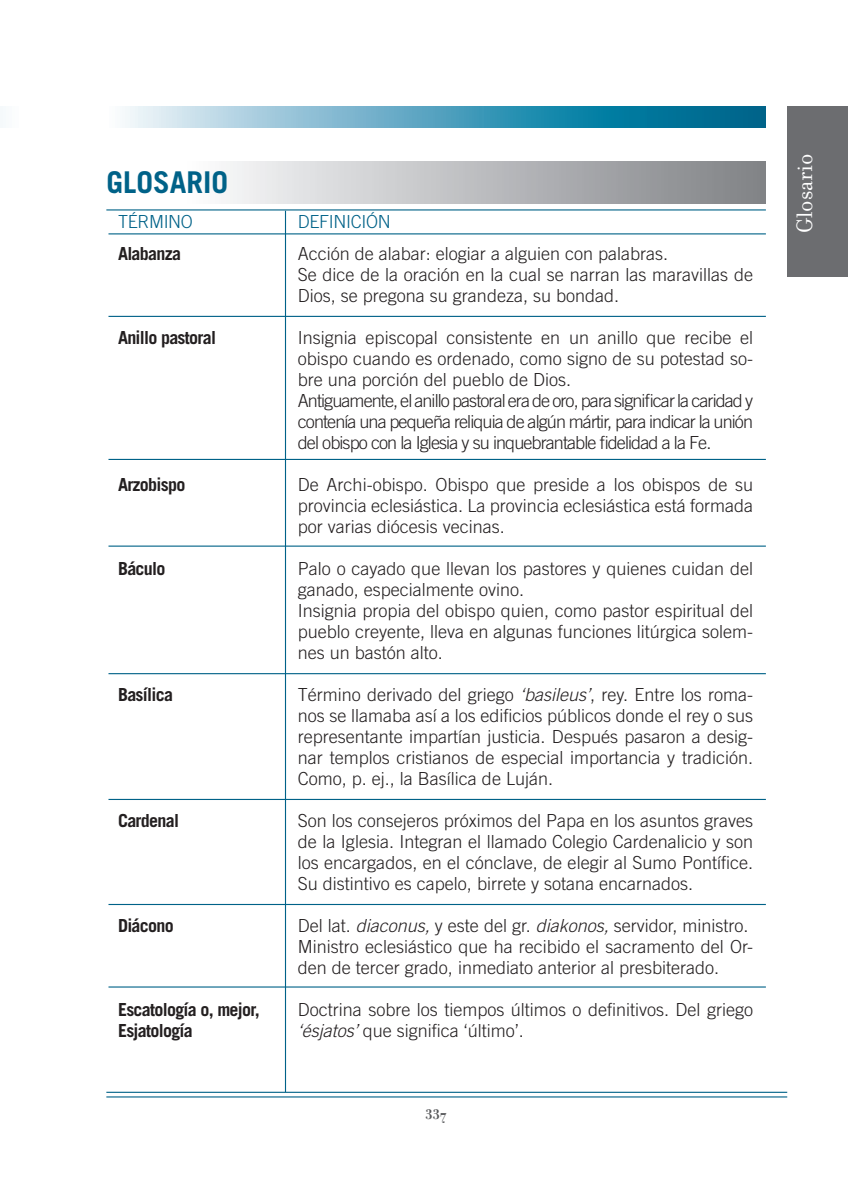
<style>
.page{position:relative;width:851px;height:1191px;background:#fff}
.page>*{position:absolute;margin:0;border:0;box-sizing:border-box;transform-origin:0 0}
.t1{font:700 30px "Trade Gothic";color:#006288}
.t2{font:24px "Filosofia";color:#fff}
.t3{font:300 18px/21px "Trade Gothic";color:#231f20}
.t4{font:300 18px/21px "Trade Gothic";letter-spacing:-.05em;color:#231f20}
.t5{font:700 18px/21px "Trade Gothic";letter-spacing:-.04em;color:#231f20}
.t6{font:300 18px "Trade Gothic";letter-spacing:-.02em;color:#006288}
.t7{font:700 15px "Filosofia";color:#57585a}
.s1{font-style:italic}
.s2{font-family:"Trade Gothic";font-weight:700}
</style>
<div class="page">
<hr style="left:106px;top:1096px;width:681px;height:1px;background:#006288">
<div style="left:184px;top:161px;width:581px;height:43px;background:linear-gradient(to right,#fcfcfd,#7f8185)"></div>
<svg style="left:125px;top:106px;width:640px;height:22px"></svg>
<div style="left:787px;top:106px;width:60px;height:170px;background:#6c6d70"></div>
<hr style="left:106px;top:209px;width:659px;height:1px;background:#006288">
<hr style="left:108px;top:233px;width:657px;height:1px;background:#006288">
<hr style="left:285px;top:211px;width:1px;height:881px;background:#006288">
<hr style="left:106px;top:1091px;width:681px;height:1px;background:#006288">
<hr style="left:108px;top:316px;width:657px;height:1px;background:#006288">
<hr style="left:108px;top:459px;width:657px;height:1px;background:#006288">
<hr style="left:108px;top:545px;width:657px;height:1px;background:#006288">
<hr style="left:108px;top:673px;width:657px;height:1px;background:#006288">
<hr style="left:108px;top:799px;width:657px;height:1px;background:#006288">
<hr style="left:108px;top:904px;width:657px;height:1px;background:#006288">
<hr style="left:108px;top:986px;width:657px;height:1px;background:#006288">
<div style="left:0;top:106px;width:21px;height:22px;background:#f9fbfd"></div>
<h1 class="t1" style="left:106px;top:164px;width:123px">GLOSARIO</h1>
<p class="t6" style="left:118px;top:211px;width:76px">TÉRMINO</p>
<p class="t5" style="left:118px;top:242px;width:64px">Alabanza</p>
<p class="t5" style="left:118px;top:326px;width:99px">Anillo pastoral</p>
<p class="t5" style="left:118px;top:473px;width:69px">Arzobispo</p>
<p class="t5" style="left:118px;top:557px;width:49px">Báculo</p>
<p class="t5" style="left:118px;top:683px;width:56px">Basílica</p>
<p class="t5" style="left:118px;top:809px;width:62px">Cardenal</p>
<p class="t5" style="left:118px;top:914px;width:57px">Diácono</p>
<p class="t5" style="left:118px;top:998px;width:143px">Escatología o, mejor,<br>Esjatología</p>
<p class="t6" style="left:298px;top:211px;width:94px">DEFINICIÓN</p>
<p class="t3" style="left:298px;top:243px;width:456px">Acción de alabar: elogiar a alguien con palabras.<br>Se dice de la oración en la cual se narran las maravillas de<br>Dios, se pregona su grandeza, su bondad.</p>
<p class="t4" style="left:298px;top:327px;width:456px">Insignia episcopal consistente en un anillo que recibe el obispo cuando es ordenado, como signo de su potestad so&shy;bre una porción del pueblo de Dios.<br>Antiguamente, el anillo pastoral era de oro, para significar la caridad y contenía una pequeña reliquia de algún mártir, para indicar la unión del obispo con la Iglesia y su inquebrantable fidelidad a la Fe.</p>
<p class="t3" style="left:298px;top:474px;width:457px;text-align:justify">De Archi-obispo. Obispo que preside a los obispos de su provincia eclesiástica. La provincia eclesiástica está formada por varias diócesis vecinas.</p>
<p class="t3" style="left:298px;top:558px;width:456px">Palo o cayado que llevan los pastores y quienes cuidan del ganado, especialmente ovino.<br>Insignia propia del obispo quien, como pastor espiritual del pueblo creyente, lleva en algunas funciones litúrgica solem&shy;nes un bastón alto.</p>
<p class="t3" style="left:298px;top:684px;width:457px;text-align:justify">Término derivado del griego <span class="s1">‘basileus’</span>, rey. Entre los roma&shy;nos se llamaba así a los edificios públicos donde el rey o sus representante impartían justicia. Después pasaron a desig&shy;nar templos cristianos de especial importancia y tradición.<br>Como, p. ej., la Basílica de Luján.</p>
<p class="t3" style="left:298px;top:810px;width:456px;text-align:justify">Son los consejeros próximos del Papa en los asuntos graves de la Iglesia. Integran el llamado Colegio Cardenalicio y son los encargados, en el cónclave, de elegir al Sumo Pontífice.<br>Su distintivo es capelo, birrete y sotana encarnados.</p>
<p class="t3" style="left:298px;top:915px;width:456px">Del lat. <span class="s1">diaconus,</span> y este del gr. <span class="s1">diakonos,</span> servidor, ministro.<br>Ministro eclesiástico que ha recibido el sacramento del Or&shy;den de tercer grado, inmediato anterior al presbiterado.</p>
<p class="t3" style="left:298px;top:999px;width:456px">Doctrina sobre los tiempos últimos o definitivos. Del griego <span class="s1">‘ésjatos’</span> que significa ‘último’.</p>
<p class="t7" style="left:425px;top:1105px;width:23px">337</p>
<h2 class="t2" style="left:795px;top:241px;width:97px;rotate:-90deg">Lección <span class="s2">1</span></h2>
<h2 class="t2" style="left:791px;top:233px;width:81px;rotate:-90deg">Glosario</h2>
</div>
